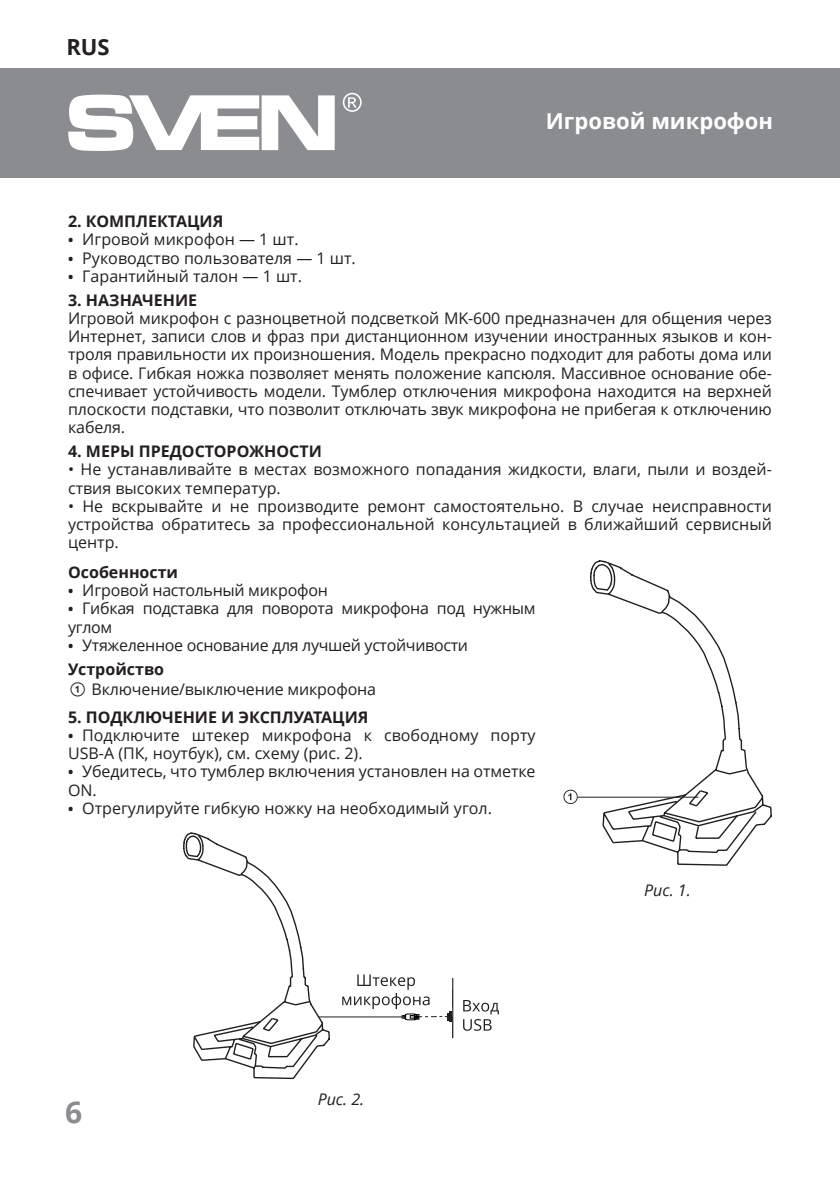
<style>
.page{position:relative;width:840px;height:1191px;background:#fff}
.page>*{position:absolute;margin:0;border:0;box-sizing:border-box;transform-origin:0 0}
.t1{font:700 30px "Open Sans";color:#8a8c8f}
.t2{font:700 22.2px "Open Sans";color:#231f20}
.t3{font:700 22px "Open Sans";color:#fff}
.t4{font:16px/18.2px "Open Sans";color:#231f20}
.t5{font:16px/18.2px "Open Sans";letter-spacing:-.02em;color:#231f20}
.t6{font:700 16px "Open Sans";color:#231f20}
.t7{font:italic 16px "Open Sans";color:#231f20}
.s1{font-weight:700;font-size:14px}
.s2{font-weight:700}
.s3{font-family:"SVEN"}
</style>
<div class="page">
<div style="left:0;top:68px;width:839px;height:109px;background:#8a8c8f"></div>
<svg style="left:68px;top:95px;width:266px;height:56px"></svg>
<svg style="left:342px;top:93px;width:19px;height:19px"></svg>
<svg style="left:589px;top:560px;width:183px;height:306px"></svg>
<svg style="left:563px;top:789px;width:14px;height:15px"></svg>
<hr style="left:577px;top:797px;width:121px;height:1px;background:#231f20">
<hr style="left:318px;top:1016px;width:83px;height:1px;background:#231f20">
<svg style="left:183px;top:832px;width:148px;height:248px"></svg>
<svg style="left:463px;top:1000px;width:35px;height:30px"></svg>
<svg style="left:342px;top:974px;width:111px;height:64px"></svg>
<h2 class="t2" style="left:66px;top:32px;width:45px">RUS</h2>
<h3 class="t3" style="left:545px;top:105px;width:229px">Игровой микрофон</h3>
<p class="t6" style="left:68px;top:210px;width:157px">2. КОМПЛЕКТАЦИЯ</p>
<p class="t4" style="left:68px;top:230px;width:232px"><span class="s1">•</span> Игровой микрофон — 1 шт.</p>
<p class="t4" style="left:68px;top:248px;width:289px"><span class="s1">•</span> Руководство пользователя — 1 шт.</p>
<p class="t4" style="left:68px;top:266px;width:235px"><span class="s1">•</span> Гарантийный талон — 1 шт.</p>
<p class="t6" style="left:68px;top:289px;width:130px">3. НАЗНАЧЕНИЕ</p>
<p class="t4" style="left:68px;top:309px;width:705px;text-align:justify">Игровой микрофон с разноцветной подсветкой MK-600 предназначен для общения через Интернет, записи слов и фраз при дистанционном изучении иностранных языков и кон&shy;троля правильности их произношения. Модель прекрасно подходит для работы дома или в офисе. Гибкая ножка позволяет менять положение капсюля. Массивное основание обе&shy;спечивает устойчивость модели. Тумблер отключения микрофона находится на верхней плоскости подставки, что позволит отключать звук микрофона не прибегая к отключению кабеля.</p>
<p class="t6" style="left:68px;top:440px;width:255px">4. МЕРЫ ПРЕДОСТОРОЖНОСТИ</p>
<p class="t4" style="left:68px;top:460px;width:704px">• Не устанавливайте в местах возможного попадания жидкости, влаги, пыли и воздей&shy;ствия высоких температур.</p>
<p class="t4" style="left:68px;top:496px;width:705px;text-align:justify">• Не вскрывайте и не производите ремонт самостоятельно. В случае неисправности устройства обратитесь за профессиональной консультацией в ближайший сервисный центр.</p>
<p class="t6" style="left:68px;top:561px;width:111px">Особенности</p>
<p class="t4" style="left:68px;top:581px;width:261px"><span class="s1">•</span> Игровой настольный микрофон</p>
<p class="t5" style="left:68px;top:599px;width:468px"><span class="s1">•</span> Гибкая подставка для поворота микрофона под нужным углом</p>
<p class="t5" style="left:68px;top:632px;width:401px;line-height:24px"><span class="s1">•</span> Утяжеленное основание для лучшей устойчивости<br><span class="s2">Устройство</span></p>
<p class="t4" style="left:68px;top:679px;width:309px"><span class="s3">a</span> Включение/выключение микрофона</p>
<p class="t6" style="left:68px;top:705px;width:302px">5. ПОДКЛЮЧЕНИЕ И ЭКСПЛУАТАЦИЯ</p>
<p class="t4" style="left:68px;top:725px;width:468px"><span class="s1">•</span> Подключите штекер микрофона к свободному порту<br>USB-A (ПК, ноутбук), cм. схему (рис. 2).</p>
<p class="t4" style="left:68px;top:762px;width:469px"><span class="s1">•</span> Убедитесь, что тумблер включения установлен на отметке<br>ON.</p>
<p class="t4" style="left:68px;top:798px;width:425px"><span class="s1">•</span> Отрегулируйте гибкую ножку на необходимый угол.</p>
<h1 class="t1" style="left:65px;top:1090px;width:19px">6</h1>
<p class="t7" style="left:317px;top:1087px;width:48px">Рис. 2.</p>
<p class="t7" style="left:643px;top:878px;width:48px">Рис. 1.</p>
</div>
